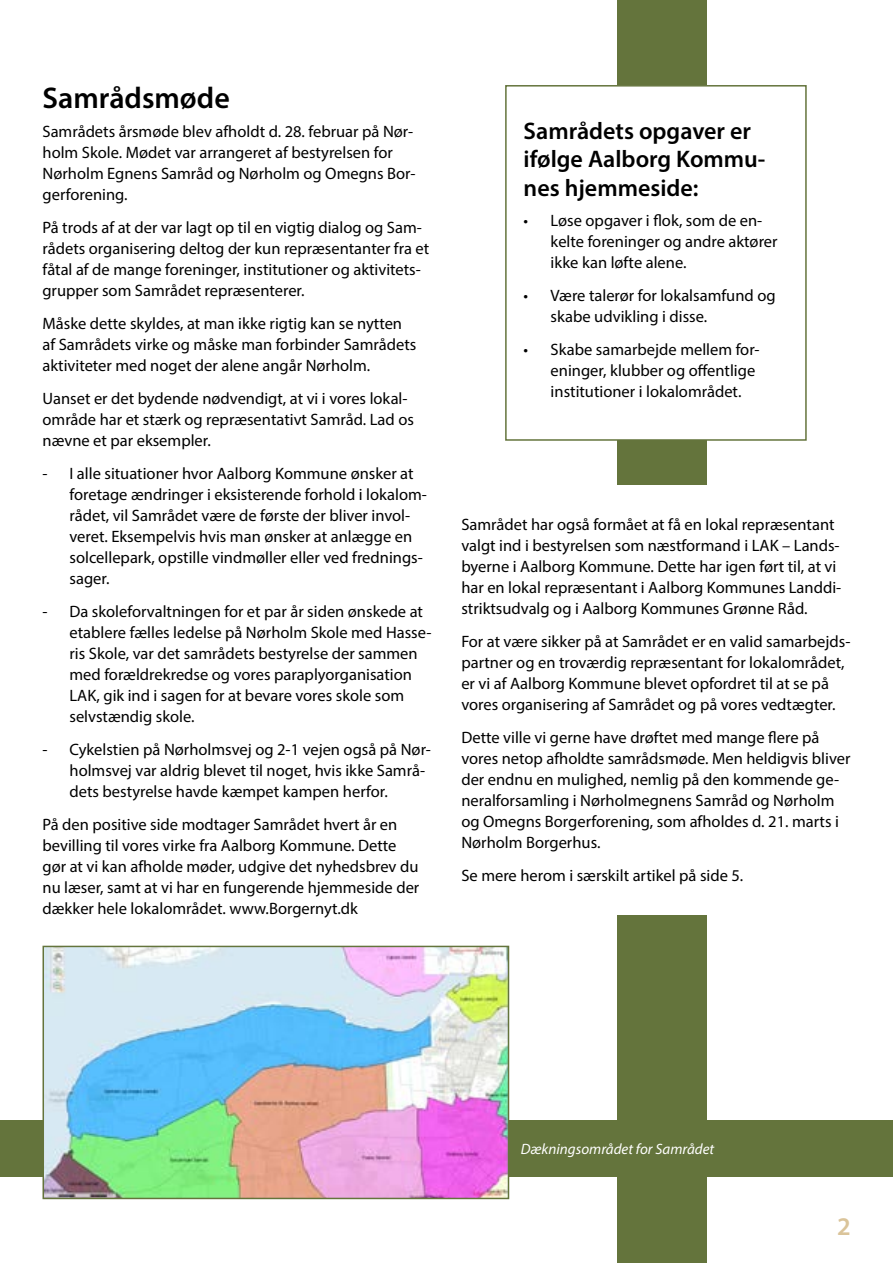
<style>
.page{position:relative;width:893px;height:1263px;background:#fff}
.page>*{position:absolute;margin:0;border:0;box-sizing:border-box;transform-origin:0 0}
.t1{font:600 30px "Myriad Pro";color:#000}
.t2{font:600 25.5px "Myriad Pro";color:#dac49a}
.t3{font:600 24px/28.8px "Myriad Pro";color:#000}
.t4{font:16.5px/21px "Myriad Pro";color:#000}
.t5{font:italic 15px "Myriad Pro";color:#fff}
</style>
<div class="page">
<div style="left:618px;top:0;width:89px;height:1263px;background:#64743c"></div>
<div style="left:0;top:1120px;width:893px;height:56px;background:#64743c"></div>
<div style="left:461px;top:485px;width:389px;height:429px;background:#fff"></div>
<img style="left:46px;top:949px;width:460px;height:247px">
<div style="left:43px;top:946px;width:466px;height:253px;border:2px solid #64743c"></div>
<div style="left:506px;top:86px;width:300px;height:354px;background:#fff"></div>
<div style="left:505px;top:85px;width:302px;height:356px;border:2px solid #64743c"></div>
<h1 class="t1" style="left:43px;top:78px;width:189px">Samrådsmøde</h1>
<p class="t4" style="left:43px;top:121px;width:374px">Samrådets årsmøde blev afholdt d. 28. februar på Nør&shy;holm Skole. Mødet var arrangeret af bestyrelsen for Nørholm Egnens Samråd og Nørholm og Omegns Bor&shy;gerforening.</p>
<p class="t4" style="left:43px;top:217px;width:388px">På trods af at der var lagt op til en vigtig dialog og Sam&shy;rådets organisering deltog der kun repræsentanter fra et fåtal af de mange foreninger, institutioner og aktivitets&shy;grupper som Samrådet repræsenterer.</p>
<p class="t4" style="left:43px;top:313px;width:375px">Måske dette skyldes, at man ikke rigtig kan se nytten af Samrådets virke og måske man forbinder Samrådets aktiviteter med noget der alene angår Nørholm.</p>
<p class="t4" style="left:43px;top:388px;width:373px">Uanset er det bydende nødvendigt, at vi i vores lokal&shy;område har et stærk og repræsentativt Samråd. Lad os nævne et par eksempler.</p>
<p class="t4" style="left:70px;top:463px;width:359px;text-indent:-27px">- I alle situationer hvor Aalborg Kommune ønsker at foretage ændringer i eksisterende forhold i lokalom&shy;rådet, vil Samrådet være de første der bliver invol&shy;veret. Eksempelvis hvis man ønsker at anlægge en solcellepark, opstille vindmøller eller ved frednings&shy;sager.</p>
<p class="t4" style="left:70px;top:601px;width:364px;text-indent:-27px">- Da skoleforvaltningen for et par år siden ønskede at etablere fælles ledelse på Nørholm Skole med Hasse&shy;ris Skole, var det samrådets bestyrelse der sammen med forældrekredse og vores paraplyorganisation LAK, gik ind i sagen for at bevare vores skole som selvstændig skole.</p>
<p class="t4" style="left:70px;top:739px;width:363px;text-indent:-27px">- Cykelstien på Nørholmsvej og 2-1 vejen også på Nør&shy;holmsvej var aldrig blevet til noget, hvis ikke Samrå&shy;dets bestyrelse havde kæmpet kampen herfor.</p>
<p class="t4" style="left:43px;top:814px;width:378px">På den positive side modtager Samrådet hvert år en bevilling til vores virke fra Aalborg Kommune. Dette gør at vi kan afholde møder, udgive det nyhedsbrev du nu læser, samt at vi har en fungerende hjemmeside der dækker hele lokalområdet. www.Borgernyt.dk</p>
<h3 class="t3" style="left:524px;top:115px;width:243px">Samrådets opgaver er ifølge Aalborg Kommu&shy;nes hjemmeside:</h3>
<p class="t4" style="left:551px;top:209px;width:228px;text-indent:-27px">• Løse opgaver i flok, som de en&shy;kelte foreninger og andre aktører ikke kan løfte alene.</p>
<p class="t4" style="left:551px;top:284px;width:226px;text-indent:-27px">• Være talerør for lokalsamfund og skabe udvikling i disse.</p>
<p class="t4" style="left:551px;top:338px;width:211px;text-indent:-27px">• Skabe samarbejde mellem for&shy;eninger, klubber og offentlige institutioner i lokalområdet.</p>
<p class="t4" style="left:461px;top:514px;width:381px">Samrådet har også formået at få en lokal repræsentant valgt ind i bestyrelsen som næstformand i LAK – Lands&shy;byerne i Aalborg Kommune. Dette har igen ført til, at vi har en lokal repræsentant i Aalborg Kommunes Landdi&shy;striktsudvalg og i Aalborg Kommunes Grønne Råd.</p>
<p class="t4" style="left:461px;top:631px;width:391px">For at være sikker på at Samrådet er en valid samarbejds&shy;partner og en troværdig repræsentant for lokalområdet, er vi af Aalborg Kommune blevet opfordret til at se på vores organisering af Samrådet og på vores vedtægter.</p>
<p class="t4" style="left:461px;top:727px;width:391px">Dette ville vi gerne have drøftet med mange flere på vores netop afholdte samrådsmøde. Men heldigvis bliver der endnu en mulighed, nemlig på den kommende ge&shy;neralforsamling i Nørholmegnens Samråd og Nørholm og Omegns Borgerforening, som afholdes d. 21. marts i Nørholm Borgerhus.</p>
<p class="t4" style="left:461px;top:865px;width:283px">Se mere herom i særskilt artikel på side 5.</p>
<p class="t5" style="left:521px;top:1139px;width:195px">Dækningsområdet for Samrådet</p>
<h2 class="t2" style="left:837px;top:1210px;width:15px">2</h2>
</div>
